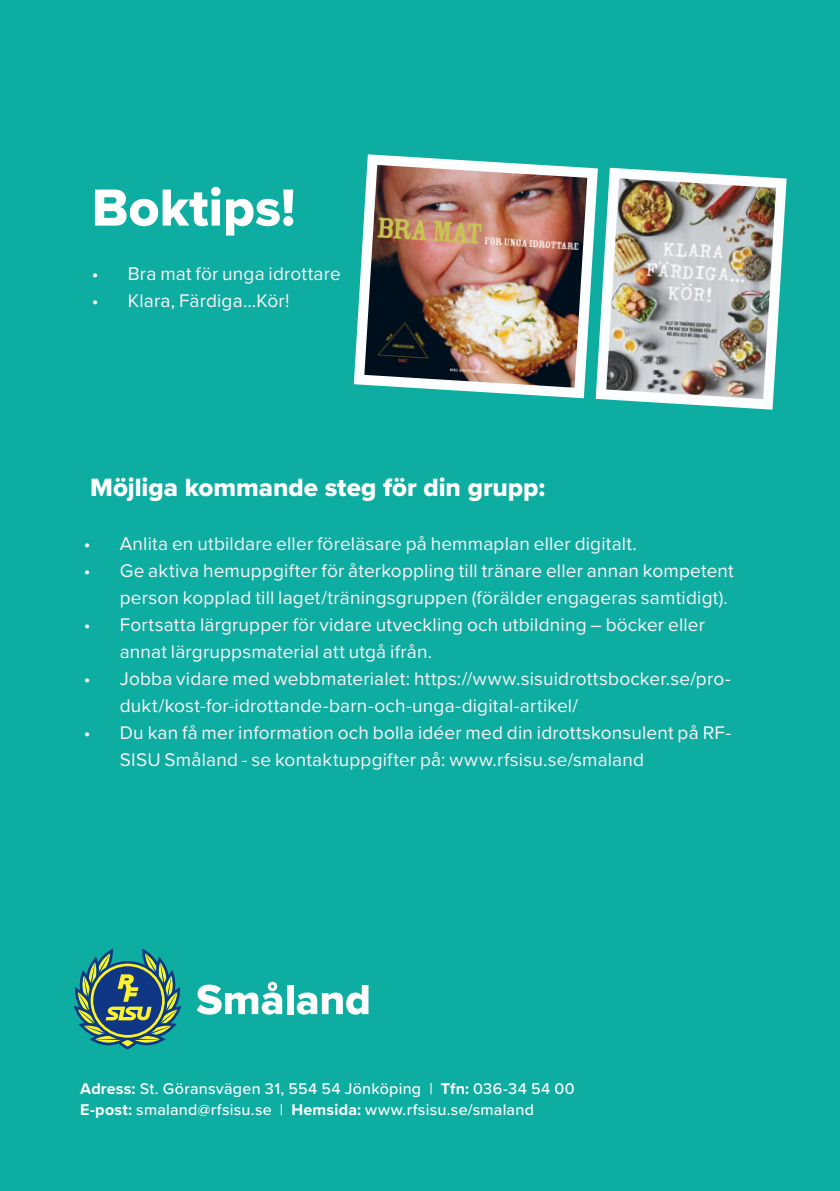
<style>
.page{position:relative;width:840px;height:1191px;background:#fff}
.page>*{position:absolute;margin:0;border:0;box-sizing:border-box;transform-origin:0 0}
.Huvudrubrik{font:54px "Proxima Nova Extrabld";color:#fff}
.Mellanrubrik_13{font:26px "Proxima Nova Extrabld";color:#fff}
.t1{font:19px/27px "Proxima Nova";letter-spacing:.01em;color:#fdf4f8}
.Adressrad{font:500 16px "Proxima Nova";letter-spacing:.015em;color:#fff}
.s1{font-weight:700}
</style>
<div class="page">
<div style="left:0;top:0;width:839px;height:1191px;background:#0dada1"></div>
<svg style="left:196px;top:981px;width:86px;height:33px"></svg>
<div style="left:286px;top:985px;width:7px;height:29px;background:#fff"></div>
<svg style="left:296px;top:985px;width:72px;height:29px"></svg>
<svg style="left:74px;top:948px;width:107px;height:101px"></svg>
<img style="left:353px;top:154px;width:237px;height:245px">
<img style="left:590px;top:167px;width:197px;height:243px">
<p class="Huvudrubrik" style="left:92px;top:167px;width:205px">Boktips!</p>
<p class="t1" style="left:92px;top:259px;width:250px">• Bra mat för unga idrottare</p>
<p class="t1" style="left:92px;top:286px;width:199px">• Klara, Färdiga…Kör!</p>
<p class="Mellanrubrik_13" style="left:90px;top:467px;width:456px">Möjliga kommande steg för din grupp:</p>
<p class="t1" style="left:84px;top:529px;width:554px">• Anlita en utbildare eller föreläsare på hemmaplan eller digitalt.</p>
<p class="t1" style="left:120px;top:556px;width:615px;text-indent:-36px">• Ge aktiva hemuppgifter för återkoppling till tränare eller annan kompetent person kopplad till laget/träningsgruppen (förälder engageras samtidigt).</p>
<p class="t1" style="left:120px;top:610px;width:586px;text-indent:-36px">• Fortsatta lärgrupper för vidare utveckling och utbildning – böcker eller annat lärgruppsmaterial att utgå ifrån.</p>
<p class="t1" style="left:120px;top:664px;width:612px;text-indent:-36px">• Jobba vidare med webbmaterialet: https://www.sisuidrottsbocker.se/pro&shy;dukt/kost-for-idrottande-barn-och-unga-digital-artikel/</p>
<p class="t1" style="left:120px;top:718px;width:612px;text-indent:-36px">• Du kan få mer information och bolla idéer med din idrottskonsulent på RF-<br>SISU Småland - se kontaktuppgifter på: www.rfsisu.se/smaland</p>
<p class="Adressrad" style="left:80px;top:1076px;width:495px"><span class="s1">Adress:</span> St. Göransvägen 31, 554 54 Jönköping | <span class="s1">Tfn:</span> 036-34 54 00</p>
<p class="Adressrad" style="left:80px;top:1098px;width:455px"><span class="s1">E-post:</span> smaland@rfsisu.se | <span class="s1">Hemsida:</span> www.rfsisu.se/smaland</p>
</div>
